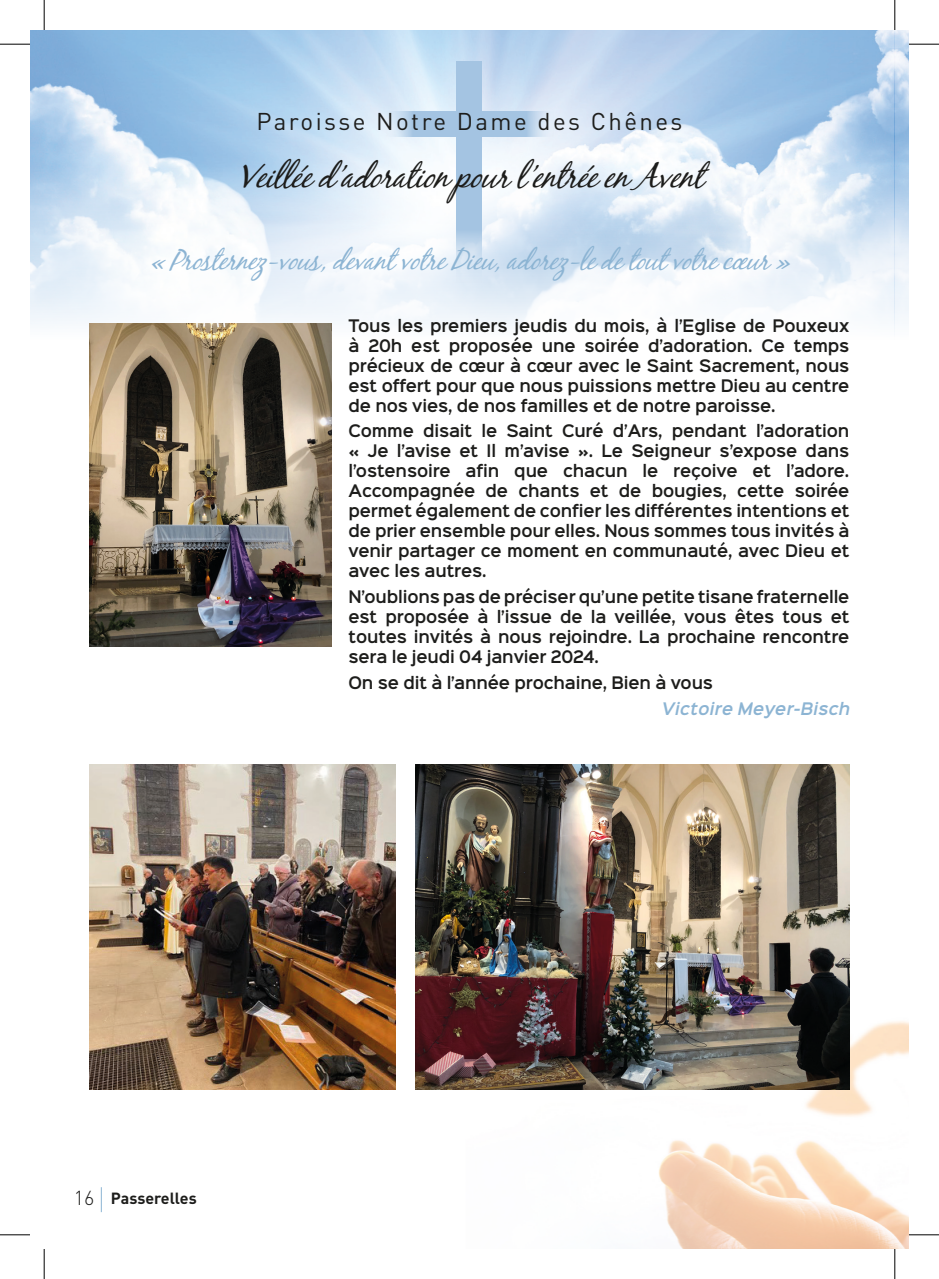
<style>
.page{position:relative;width:939px;height:1279px;background:#fff}
.page>*{position:absolute;margin:0;border:0;box-sizing:border-box;transform-origin:0 0}
.Titre_BlackJack{font:italic 34px "Black Jack";color:#1d1d1b;scale:.95 1}
.Accentuation{font:italic 28px "Black Jack";color:#8cb4d3;scale:.95 1}
.t1{font:24px "DIN Pro";letter-spacing:.1em;color:#1d1d1b}
.t2{font:700 16px "DIN Pro";color:#1d1d1b}
.TXT_COURANT{font:600 15.6px/20px "Sinkin Sans 600";letter-spacing:-.01em;color:#1d1d1b;text-align:justify;scale:.95 1}
.Signature{font:italic 600 15.6px "Sinkin Sans 600";color:#8cb4d3;scale:.95 1}
.s1{font-weight:300;font-size:20px}
</style>
<div class="page">
<img style="left:30px;top:30px;width:879px;height:522px">
<svg style="left:457px;top:61px;width:25px;height:225px;background:#afcbe5"></svg>
<svg style="left:384px;top:111px;width:170px;height:25px;background:#b1cde6"></svg>
<img style="left:659px;top:868px;width:250px;height:381px">
<img style="left:89px;top:323px;width:242px;height:324px">
<img style="left:415px;top:764px;width:434px;height:326px">
<img style="left:89px;top:764px;width:306px;height:326px">
<svg style="left:101px;top:1187px;width:1px;height:25px"></svg>
<hr style="left:0;top:44px;width:30px;height:1px;background:#000">
<hr style="left:909px;top:44px;width:30px;height:1px;background:#000">
<hr style="left:0;top:1234px;width:30px;height:1px;background:#000">
<hr style="left:909px;top:1234px;width:30px;height:1px;background:#000">
<hr style="left:44px;top:0;width:1px;height:30px;background:#000">
<hr style="left:44px;top:1249px;width:1px;height:30px;background:#000">
<hr style="left:894px;top:0;width:1px;height:30px;background:#000">
<hr style="left:894px;top:1249px;width:1px;height:30px;background:#000">
<h3 class="t1" style="left:256px;top:103px;width:427px">Paroisse Notre Dame des Chênes</h3>
<p class="Titre_BlackJack" style="left:236px;top:156px;width:512px">Veilléed’adorationpourl’entréeenAvent</p>
<p class="Accentuation" style="left:149px;top:243px;width:692px">«Prosternez-vous,devantvotreDieu,adorez-ledetoutvotrecœur»</p>
<p class="TXT_COURANT" style="left:348px;top:314px;width:529px">Tous les premiers jeudis du mois, à l’Eglise de Pouxeux à 20h est proposée une soirée d’adoration. Ce temps précieux de cœur à cœur avec le Saint Sacrement, nous est offert pour que nous puissions mettre Dieu au centre de nos vies, de nos familles et de notre paroisse.</p>
<p class="TXT_COURANT" style="left:348px;top:420px;width:529px">Comme disait le Saint Curé d’Ars, pendant l’adoration « Je l’avise et Il m’avise ». Le Seigneur s’expose dans l’ostensoire afin que chacun le reçoive et l’adore.<br>Accompagnée de chants et de bougies, cette soirée permet également de confier les différentes intentions et de prier ensemble pour elles. Nous sommes tous invités à venir partager ce moment en communauté, avec Dieu et avec les autres.</p>
<p class="TXT_COURANT" style="left:348px;top:586px;width:529px">N’oublions pas de préciser qu’une petite tisane fraternelle est proposée à l’issue de la veillée, vous êtes tous et toutes invités à nous rejoindre. La prochaine rencontre sera le jeudi 04 janvier 2024.</p>
<p class="TXT_COURANT" style="left:348px;top:671px;width:385px">On se dit à l’année prochaine, Bien à vous</p>
<p class="Signature" style="left:661px;top:694px;width:205px">Victoire Meyer-Bisch</p>
<p class="t2" style="left:74px;top:1185px;width:124px"><span class="s1">16</span> Passerelles</p>
</div>
